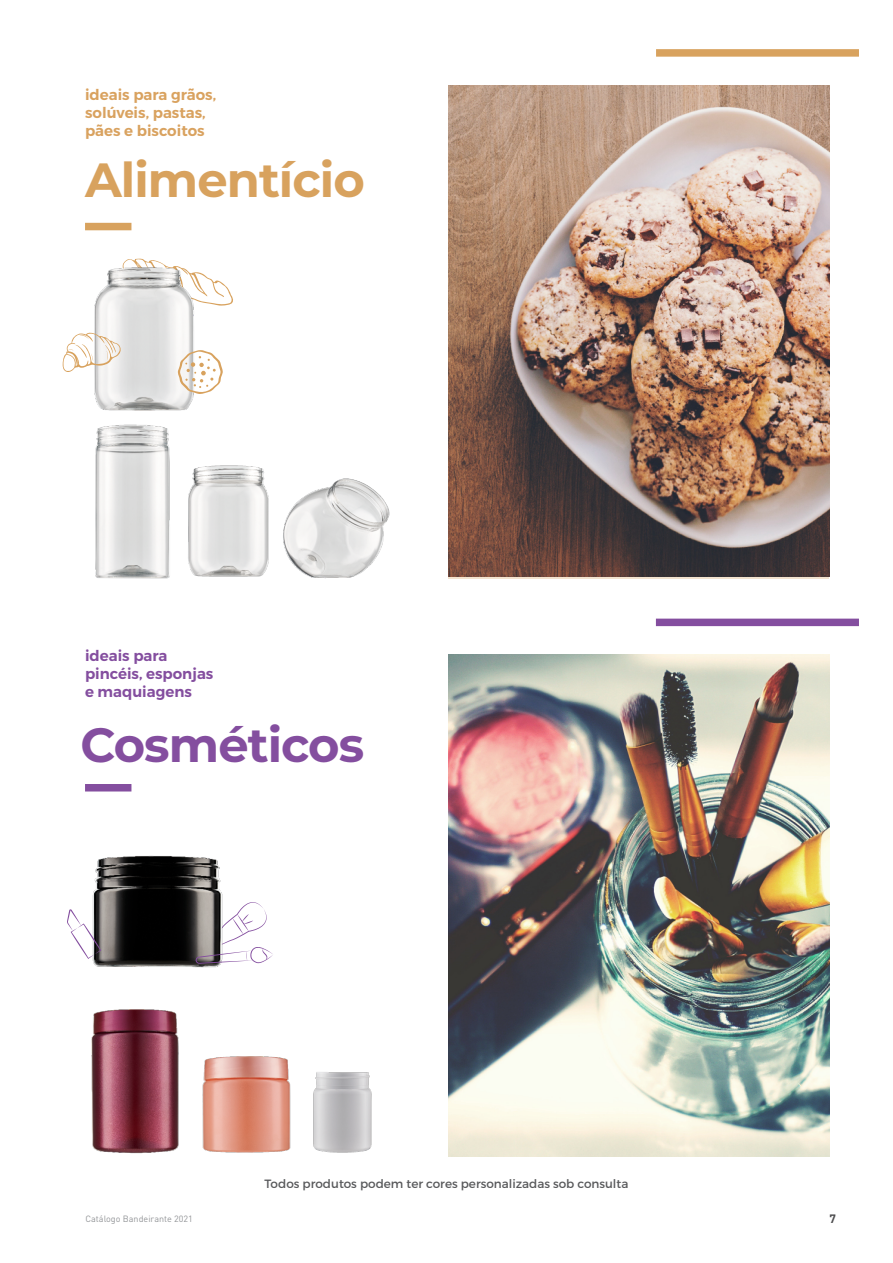
<style>
.page{position:relative;width:893px;height:1263px;background:#fff}
.page>*{position:absolute;margin:0;border:0;box-sizing:border-box;transform-origin:0 0}
.t1{font:700 48px "Montserrat";letter-spacing:-.02em;color:#d8a25e}
.t2{font:700 48px "Montserrat";letter-spacing:-.02em;color:#844e9f}
.t3{font:600 15px/18px "Montserrat";color:#d9a25f}
.t4{font:600 15px/18px "Montserrat";color:#844e9f}
.t5{font:12px "Montserrat";color:#58595b}
.t6{font:700 12px "DINOT";color:#4d4d4f}
.t7{font:9px "DINOT";color:#939598}
.t8{font:9px "Montserrat";color:#939598}
</style>
<div class="page">
<svg style="left:136px;top:258px;width:97px;height:48px"></svg>
<div style="left:656px;top:619px;width:203px;height:7px;background:#844e9f"></div>
<img style="left:449px;top:85px;width:380px;height:491px">
<div style="left:656px;top:49px;width:203px;height:8px;background:#d8a25e"></div>
<div style="left:85px;top:223px;width:46px;height:7px;background:#d8a25e"></div>
<div style="left:85px;top:784px;width:46px;height:7px;background:#844e9f"></div>
<img style="left:449px;top:655px;width:380px;height:502px">
<img style="left:202px;top:1056px;width:89px;height:97px">
<img style="left:313px;top:1072px;width:59px;height:81px">
<img style="left:91px;top:1009px;width:88px;height:145px">
<img style="left:92px;top:855px;width:131px;height:113px">
<svg style="left:67px;top:909px;width:34px;height:50px"></svg>
<svg style="left:196px;top:902px;width:77px;height:62px"></svg>
<img style="left:188px;top:465px;width:81px;height:112px">
<img style="left:283px;top:478px;width:107px;height:101px">
<img style="left:94px;top:259px;width:108px;height:152px">
<svg style="left:177px;top:350px;width:46px;height:44px"></svg>
<svg style="left:63px;top:332px;width:58px;height:40px"></svg>
<img style="left:95px;top:424px;width:75px;height:155px">
<p class="t3" style="left:85px;top:86px;width:133px">ideais para grãos, solúveis, pastas, pães e biscoitos</p>
<h1 class="t1" style="left:85px;top:146px;width:281px">Alimentício</h1>
<p class="t4" style="left:85px;top:647px;width:130px">ideais para pincéis, esponjas e maquiagens</p>
<h1 class="t2" style="left:80px;top:711px;width:285px">Cosméticos</h1>
<p class="t5" style="left:265px;top:1176px;width:365px">Todos produtos podem ter cores personalizadas sob consulta</p>
<p class="t8" style="left:83px;top:1214px;width:13px">Ca</p>
<p class="t8" style="left:112px;top:1214px;width:93px">go Bandeirante 019</p>
<p class="t6" style="left:829px;top:1210px;width:8px">7</p>
<p class="t7" style="left:86px;top:1213px;width:109px">Catálogo Bandeirante 2021</p>
</div>
